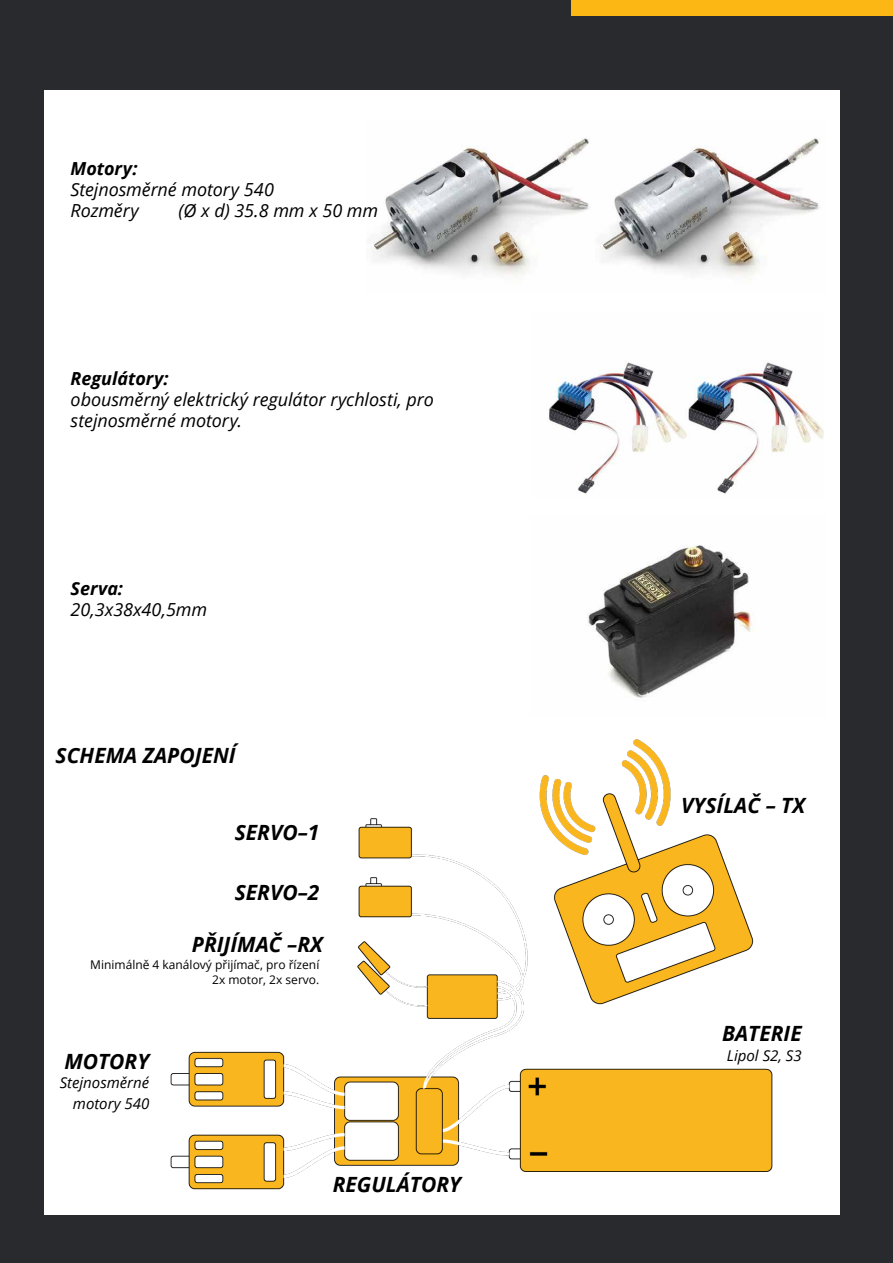
<style>
.page{position:relative;width:893px;height:1263px;background:#292a2e}
.page>*{position:absolute;margin:0;border:0;box-sizing:border-box;transform-origin:0 0}
.t1{font:italic 700 21px "Open Sans";color:#000}
.t2{font:italic 18px/21px "Open Sans";letter-spacing:-.005em;color:#000}
.t3{font:italic 700 18px "Open Sans";letter-spacing:-.005em;color:#000}
.t4{font:italic 15px/21px "Open Sans";color:#000;text-align:right}
.t5{font:12px/14.4px "Open Sans";color:#000;text-align:right}
</style>
<div class="page">
<div style="left:44px;top:90px;width:796px;height:1125px;background:#fff"></div>
<div style="left:572px;top:0;width:321px;height:16px;background:#fdb714"></div>
<img style="left:170px;top:739px;width:603px;height:451px">
<img style="left:370px;top:138px;width:450px;height:139px">
<img style="left:549px;top:360px;width:274px;height:134px">
<img style="left:588px;top:545px;width:167px;height:153px">
<p class="t3" style="left:71px;top:156px;width:68px">Motory:</p>
<p class="t2" style="left:71px;top:179px;width:205px">Stejnosměrné motory 540<br>Rozměry</p>
<p class="t2" style="left:179px;top:200px;width:201px">(Ø x d) 35.8 mm x 50 mm</p>
<p class="t3" style="left:71px;top:366px;width:100px">Regulátory:</p>
<p class="t2" style="left:71px;top:389px;width:365px">obousměrný elektrický regulátor rychlosti, pro stejnosměrné motory.</p>
<p class="t3" style="left:71px;top:576px;width:54px">Serva:</p>
<p class="t2" style="left:71px;top:599px;width:138px">20,3x38x40,5mm</p>
<p class="t1" style="left:56px;top:740px;width:182px">SCHEMA ZAPOJENÍ</p>
<p class="t1" style="left:235px;top:817px;width:86px">SERVO–1</p>
<p class="t1" style="left:235px;top:877px;width:86px">SERVO–2</p>
<p class="t1" style="left:192px;top:929px;width:133px">PŘIJÍMAČ –RX</p>
<p class="t5" style="left:90px;top:957px;width:231px">Minimálně 4 kanálový přijímač, pro řízení<br>2x motor, 2x servo.</p>
<p class="t1" style="left:64px;top:1047px;width:86px">MOTORY</p>
<p class="t4" style="left:60px;top:1072px;width:91px">Stejnosměrné motory 540</p>
<p class="t1" style="left:333px;top:1169px;width:130px">REGULÁTORY</p>
<p class="t1" style="left:681px;top:790px;width:125px">VYSÍLAČ – TX</p>
<p class="t1" style="left:722px;top:1019px;width:81px">BATERIE</p>
<p class="t4" style="left:727px;top:1044px;width:76px">Lipol S2, S3</p>
</div>
